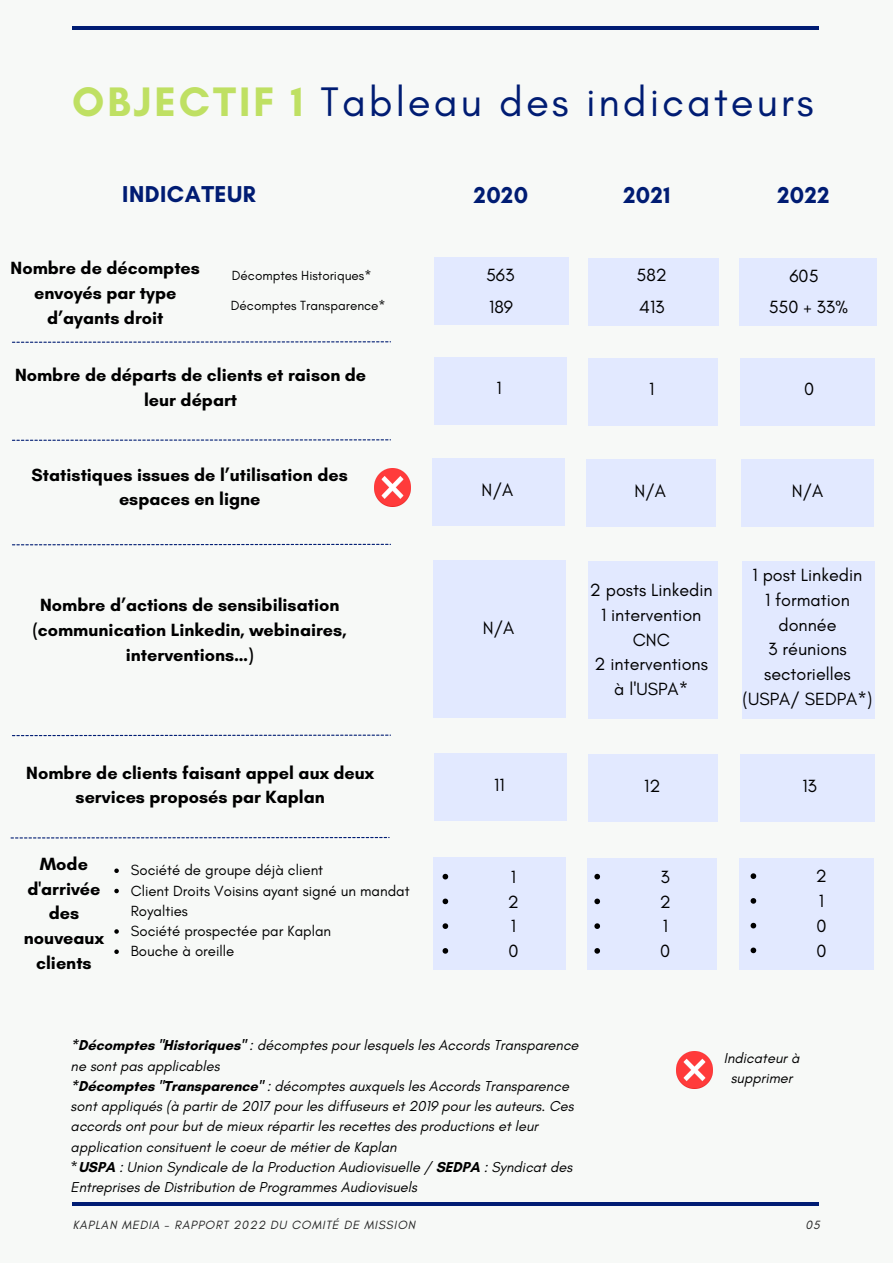
<style>
.page{position:relative;width:893px;height:1264px;background:#fff}
.page>*{position:absolute;margin:0;border:0;box-sizing:border-box;transform-origin:0 0}
.t1{font:42px "Glacial Indifference";letter-spacing:.07em;color:#001c73}
.t2{font:700 23.4px "Glacial Indifference";letter-spacing:.02em;color:#001c73}
.t3{font:700 18px/24.8px "Glacial Indifference";color:#000;text-align:center}
.t4{font:18px/24.8px "Glacial Indifference";color:#000;text-align:center}
.t5{font:15px/20.2px "Glacial Indifference";color:#000}
.t6{font:italic 14.7px/20.2px "Glacial Indifference";color:#000}
.t7{font:13.5px "Glacial Indifference";color:#000}
.t8{font:italic 12.15px "Glacial Indifference";letter-spacing:.07em;color:#222}
.s1{font-weight:700;color:#bfe063}
.s2{font-weight:700;font-style:normal}
</style>
<div class="page">
<div style="left:0;top:0;width:892px;height:1262px;background:#f7f9f7"></div>
<hr style="left:72px;top:26px;width:747px;height:3px;background:#001c73">
<hr style="left:72px;top:1202px;width:747px;height:3px;background:#001c73">
<div style="left:588px;top:258px;width:130px;height:68px;background:#e2e9ff"></div>
<div style="left:739px;top:258px;width:137px;height:68px;background:#e2e9ff"></div>
<svg style="left:12px;top:439px;width:379px;height:2px"></svg>
<img style="left:374px;top:469px;width:36px;height:37px">
<svg style="left:114px;top:868px;width:5px;height:5px"></svg>
<svg style="left:114px;top:888px;width:5px;height:5px"></svg>
<svg style="left:114px;top:929px;width:5px;height:4px"></svg>
<svg style="left:114px;top:949px;width:5px;height:5px"></svg>
<div style="left:433px;top:257px;width:135px;height:68px;background:#e2e9ff"></div>
<div style="left:588px;top:358px;width:129px;height:67px;background:#e2e9ff"></div>
<div style="left:739px;top:358px;width:135px;height:67px;background:#e2e9ff"></div>
<div style="left:433px;top:357px;width:133px;height:67px;background:#e2e9ff"></div>
<div style="left:586px;top:459px;width:130px;height:68px;background:#e2e9ff"></div>
<div style="left:740px;top:459px;width:133px;height:68px;background:#e2e9ff"></div>
<div style="left:432px;top:458px;width:132px;height:68px;background:#e2e9ff"></div>
<div style="left:588px;top:561px;width:129px;height:158px;background:#e2e9ff"></div>
<div style="left:742px;top:561px;width:132px;height:158px;background:#e2e9ff"></div>
<div style="left:433px;top:560px;width:133px;height:158px;background:#e2e9ff"></div>
<div style="left:588px;top:754px;width:130px;height:68px;background:#e2e9ff"></div>
<div style="left:740px;top:754px;width:134px;height:68px;background:#e2e9ff"></div>
<div style="left:434px;top:753px;width:132px;height:68px;background:#e2e9ff"></div>
<div style="left:587px;top:858px;width:129px;height:111px;background:#e2e9ff"></div>
<div style="left:738px;top:858px;width:135px;height:111px;background:#e2e9ff"></div>
<div style="left:433px;top:857px;width:132px;height:113px;background:#e2e9ff"></div>
<svg style="left:442px;top:873px;width:6px;height:6px"></svg>
<svg style="left:442px;top:898px;width:6px;height:6px"></svg>
<svg style="left:442px;top:923px;width:6px;height:5px"></svg>
<svg style="left:442px;top:948px;width:6px;height:5px"></svg>
<svg style="left:594px;top:873px;width:6px;height:6px"></svg>
<svg style="left:594px;top:898px;width:6px;height:6px"></svg>
<svg style="left:594px;top:923px;width:6px;height:5px"></svg>
<svg style="left:594px;top:948px;width:6px;height:5px"></svg>
<svg style="left:750px;top:873px;width:6px;height:6px"></svg>
<svg style="left:750px;top:898px;width:6px;height:5px"></svg>
<svg style="left:750px;top:922px;width:6px;height:6px"></svg>
<svg style="left:750px;top:947px;width:6px;height:6px"></svg>
<svg style="left:12px;top:341px;width:379px;height:2px"></svg>
<svg style="left:12px;top:544px;width:379px;height:1px"></svg>
<svg style="left:12px;top:734px;width:379px;height:2px"></svg>
<svg style="left:11px;top:837px;width:378px;height:1px"></svg>
<img style="left:676px;top:1051px;width:36px;height:37px">
<p class="t1" style="left:72px;top:76px;width:743px"><span class="s1">OBJECTIF 1</span> Tableau des indicateurs</p>
<p class="t2" style="left:122px;top:179px;width:135px">INDICATEUR</p>
<p class="t2" style="left:474px;top:181px;width:56px">2020</p>
<p class="t2" style="left:623px;top:181px;width:48px">2021</p>
<p class="t3" style="left:11px;top:255px;width:191px">Nombre de décomptes envoyés par type d’ayants droit</p>
<p class="t7" style="left:232px;top:267px;width:141px">Décomptes Historiques*</p>
<p class="t4" style="left:636px;top:262px;width:32px">582</p>
<p class="t4" style="left:639px;top:294px;width:27px">413</p>
<p class="t4" style="left:486px;top:262px;width:30px">563</p>
<p class="t4" style="left:489px;top:295px;width:25px">189</p>
<p class="t7" style="left:231px;top:297px;width:156px">Décomptes Transparence*</p>
<p class="t2" style="left:777px;top:181px;width:54px">2022</p>
<p class="t4" style="left:789px;top:263px;width:31px">605</p>
<p class="t4" style="left:768px;top:294px;width:81px">550 + 33%</p>
<p class="t3" style="left:15px;top:362px;width:353px">Nombre de départs de clients et raison de leur départ</p>
<p class="t3" style="left:32px;top:462px;width:318px">Statistiques issues de l’utilisation des espaces en ligne</p>
<p class="t3" style="left:33px;top:592px;width:315px">Nombre d’actions de sensibilisation (communication Linkedin, webinaires, interventions…)</p>
<p class="t3" style="left:26px;top:760px;width:349px">Nombre de clients faisant appel aux deux services proposés par Kaplan</p>
<p class="t3" style="left:24px;top:851px;width:81px">Mode d'arrivée des nouveaux clients</p>
<p class="t5" style="left:131px;top:859px;width:194px">Société de groupe déjà client</p>
<p class="t5" style="left:131px;top:880px;width:280px">Client Droits Voisins ayant signé un mandat<br>Royalties</p>
<p class="t5" style="left:131px;top:920px;width:202px">Société prospectée par Kaplan</p>
<p class="t5" style="left:131px;top:940px;width:105px">Bouche à oreille</p>
<p class="t4" style="left:496px;top:375px;width:7px">1</p>
<p class="t4" style="left:649px;top:376px;width:7px">1</p>
<p class="t4" style="left:804px;top:376px;width:12px">0</p>
<p class="t4" style="left:481px;top:477px;width:33px">N/A</p>
<p class="t4" style="left:634px;top:478px;width:33px">N/A</p>
<p class="t4" style="left:791px;top:478px;width:33px">N/A</p>
<p class="t4" style="left:482px;top:615px;width:33px">N/A</p>
<p class="t4" style="left:589px;top:577px;width:124px">2 posts Linkedin</p>
<p class="t4" style="left:601px;top:602px;width:102px">1 intervention<br>CNC</p>
<p class="t4" style="left:594px;top:651px;width:115px">2 interventions à l'USPA*</p>
<p class="t4" style="left:752px;top:562px;width:111px">1 post Linkedin</p>
<p class="t4" style="left:765px;top:587px;width:86px">1 formation donnée</p>
<p class="t4" style="left:742px;top:636px;width:131px">3 réunions sectorielles (USPA/ SEDPA*)</p>
<p class="t4" style="left:494px;top:772px;width:12px">11</p>
<p class="t4" style="left:644px;top:773px;width:18px">12</p>
<p class="t4" style="left:802px;top:773px;width:16px">13</p>
<p class="t4" style="left:511px;top:864px;width:7px">1</p>
<p class="t4" style="left:508px;top:888px;width:13px">2</p>
<p class="t4" style="left:511px;top:913px;width:7px">1</p>
<p class="t4" style="left:508px;top:938px;width:12px">0</p>
<p class="t4" style="left:660px;top:864px;width:11px">3</p>
<p class="t4" style="left:659px;top:888px;width:13px">2</p>
<p class="t4" style="left:662px;top:913px;width:7px">1</p>
<p class="t4" style="left:660px;top:938px;width:12px">0</p>
<p class="t4" style="left:815px;top:863px;width:13px">2</p>
<p class="t4" style="left:818px;top:888px;width:7px">1</p>
<p class="t4" style="left:816px;top:913px;width:12px">0</p>
<p class="t4" style="left:816px;top:937px;width:12px">0</p>
<p class="t6" style="left:71px;top:1035px;width:509px"><span class="s2">*Décomptes "Historiques"</span> : décomptes pour lesquels les Accords Transparence ne sont pas applicables</p>
<p class="t6" style="left:71px;top:1075px;width:504px"><span class="s2">*Décomptes "Transparence"</span> : décomptes auxquels les Accords Transparence sont appliqués (à partir de 2017 pour les diffuseurs et 2019 pour les auteurs. Ces accords ont pour but de mieux répartir les recettes des productions et leur application consituent le coeur de métier de Kaplan</p>
<p class="t6" style="left:71px;top:1156px;width:503px">*<span class="s2">USPA</span> : Union Syndicale de la Production Audiovisuelle / <span class="s2">SEDPA</span> : Syndicat des<br>Entreprises de Distribution de Programmes Audiovisuels</p>
<p class="t6" style="left:723px;top:1047px;width:77px;text-align:center">Indicateur à supprimer</p>
<p class="t8" style="left:73px;top:1217px;width:344px">KAPLAN MEDIA - RAPPORT 2022 DU COMITÉ DE MISSION</p>
<p class="t8" style="left:805px;top:1217px;width:16px">05</p>
</div>
